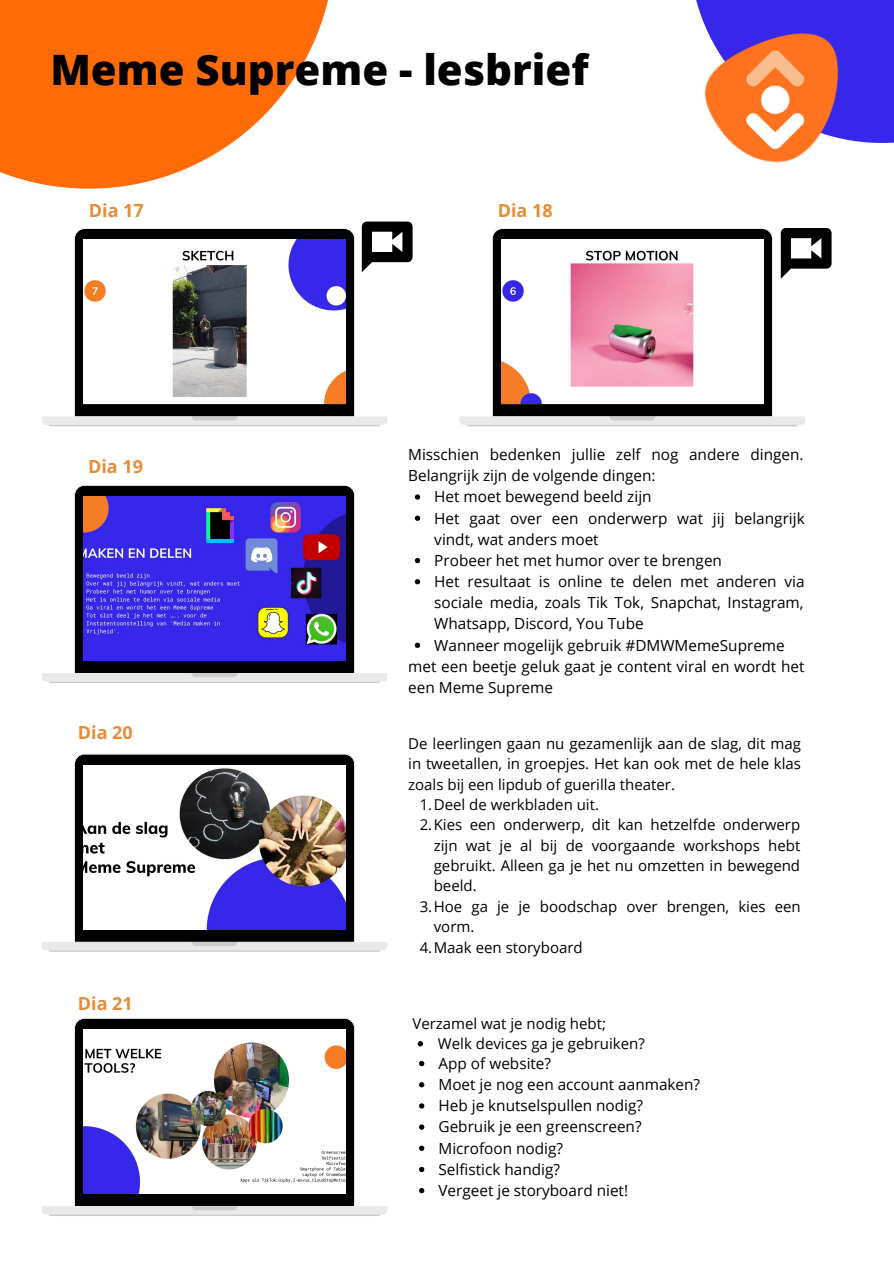
<style>
.page{position:relative;width:894px;height:1264px;background:#fff}
.page>*{position:absolute;margin:0;border:0;box-sizing:border-box;transform-origin:0 0}
.t1{font:800 41.85px "Open Sans";color:#000}
.t2{font:700 18px "Open Sans";color:#e58c37}
.t3{font:15.3px/21.1px "Open Sans";color:#000}
.t4{font:15px/20.4px "Open Sans";color:#000;text-align:justify}
</style>
<div class="page">
<div style="left:696px;top:0;width:197px;height:143px;background:#3727eb"></div>
<img style="left:697px;top:32px;width:166px;height:131px">
<svg style="left:0;top:0;width:328px;height:189px;fill:#ff6b07"></svg>
<svg style="left:42px;top:753px;width:345px;height:197px"></svg>
<svg style="left:49px;top:941px;width:331px;height:10px;background:#d6d6d6"></svg>
<img style="left:83px;top:765px;width:262px;height:164px">
<svg style="left:42px;top:228px;width:345px;height:197px"></svg>
<svg style="left:49px;top:416px;width:331px;height:10px;background:#e1e1e1"></svg>
<img style="left:83px;top:240px;width:262px;height:164px">
<svg style="left:42px;top:485px;width:345px;height:196px"></svg>
<svg style="left:49px;top:673px;width:331px;height:10px;background:#e3e3e3"></svg>
<img style="left:83px;top:496px;width:262px;height:164px">
<svg style="left:42px;top:1018px;width:345px;height:196px"></svg>
<svg style="left:49px;top:1206px;width:331px;height:9px;background:#e6e6e6"></svg>
<img style="left:83px;top:1029px;width:262px;height:164px">
<svg style="left:459px;top:228px;width:346px;height:197px"></svg>
<svg style="left:466px;top:416px;width:331px;height:10px;background:#e1e1e1"></svg>
<img style="left:501px;top:240px;width:262px;height:164px">
<svg style="left:415px;top:494px;width:5px;height:5px"></svg>
<svg style="left:415px;top:515px;width:5px;height:6px"></svg>
<svg style="left:415px;top:558px;width:5px;height:5px"></svg>
<svg style="left:415px;top:579px;width:5px;height:5px"></svg>
<svg style="left:415px;top:642px;width:5px;height:6px"></svg>
<svg style="left:417px;top:1041px;width:6px;height:5px"></svg>
<svg style="left:419px;top:1061px;width:5px;height:5px"></svg>
<svg style="left:419px;top:1082px;width:5px;height:5px"></svg>
<svg style="left:419px;top:1103px;width:5px;height:5px"></svg>
<svg style="left:419px;top:1124px;width:5px;height:5px"></svg>
<svg style="left:419px;top:1145px;width:5px;height:5px"></svg>
<svg style="left:419px;top:1166px;width:5px;height:6px"></svg>
<svg style="left:419px;top:1188px;width:5px;height:5px"></svg>
<svg style="left:361px;top:221px;width:51px;height:51px"></svg>
<svg style="left:780px;top:228px;width:51px;height:51px"></svg>
<h1 class="t1" style="left:50px;top:40px;width:539px">Meme Supreme - lesbrief</h1>
<p class="t2" style="left:89px;top:198px;width:56px">Dia 17</p>
<p class="t2" style="left:88px;top:453px;width:56px">Dia 19</p>
<p class="t2" style="left:78px;top:720px;width:56px">Dia 20</p>
<p class="t2" style="left:78px;top:991px;width:56px">Dia 21</p>
<p class="t2" style="left:497px;top:198px;width:56px">Dia 18</p>
<p class="t3" style="left:408px;top:443px;width:397px">Misschien bedenken jullie zelf nog andere dingen.<br>Belangrijk zijn de volgende dingen:</p>
<p class="t3" style="left:434px;top:486px;width:372px">Het moet bewegend beeld zijn<br>Het gaat over een onderwerp wat jij belangrijk vindt, wat anders moet<br>Probeer het met humor over te brengen<br>Het resultaat is online te delen met anderen via sociale media, zoals Tik Tok, Snapchat, Instagram, Whatsapp, Discord, You Tube<br>Wanneer mogelijk gebruik #DMWMemeSupreme</p>
<p class="t3" style="left:408px;top:655px;width:397px">met een beetje geluk gaat je content viral en wordt het een Meme Supreme</p>
<p class="t4" style="left:408px;top:732px;width:394px">De leerlingen gaan nu gezamenlijk aan de slag, dit mag in tweetallen, in groepjes. Het kan ook met de hele klas zoals bij een lipdub of guerilla theater.</p>
<p class="t4" style="left:419px;top:794px;width:181px">1.Deel de werkbladen uit.</p>
<p class="t4" style="left:419px;top:814px;width:382px">2.Kies een onderwerp, dit kan hetzelfde onderwerp</p>
<p class="t4" style="left:433px;top:834px;width:368px">zijn wat je al bij de voorgaande workshops hebt</p>
<p class="t4" style="left:433px;top:855px;width:368px">gebruikt. Alleen ga je het nu omzetten in bewegend</p>
<p class="t4" style="left:433px;top:875px;width:44px">beeld.</p>
<p class="t4" style="left:419px;top:895px;width:382px">3.Hoe ga je je boodschap over brengen, kies een</p>
<p class="t4" style="left:433px;top:916px;width:42px">vorm.</p>
<p class="t4" style="left:419px;top:936px;width:164px">4.Maak een storyboard</p>
<p class="t4" style="left:412px;top:1013px;width:195px">Verzamel wat je nodig hebt;</p>
<p class="t4" style="left:438px;top:1032px;width:208px">Welk devices ga je gebruiken?</p>
<p class="t3" style="left:438px;top:1052px;width:263px">App of website?<br>Moet je nog een account aanmaken?<br>Heb je knutselspullen nodig?<br>Gebruik je een greenscreen?<br>Microfoon nodig?<br>Selfistick handig?<br>Vergeet je storyboard niet!</p>
</div>
